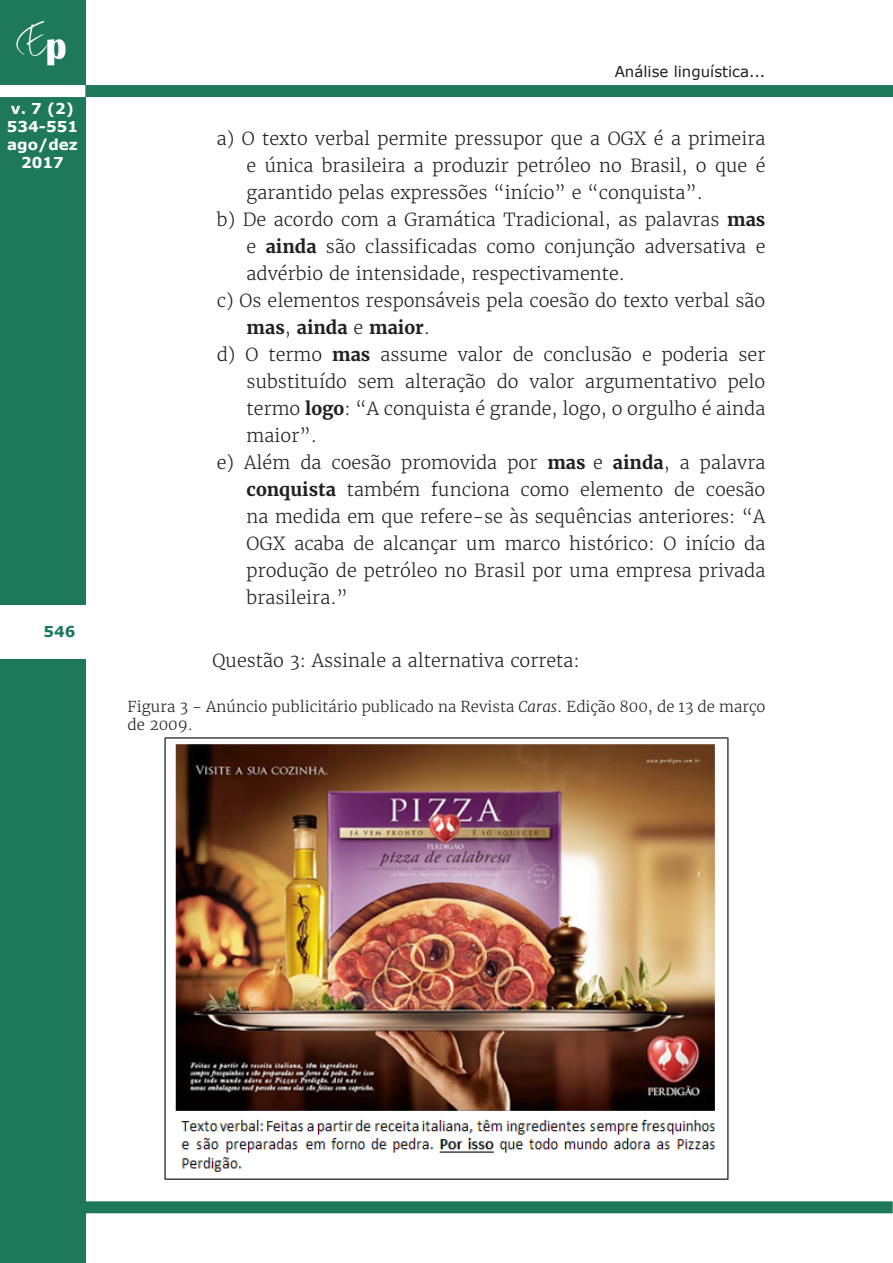
<style>
.page{position:relative;width:893px;height:1263px;background:#fff}
.page>*{position:absolute;margin:0;border:0;box-sizing:border-box;transform-origin:0 0}
.Alínea{font:300 18px/27px "Merriweather";color:#231f20;text-align:justify}
.Excerto{font:300 18px "Merriweather";color:#231f20}
.Excerto-2{font:300 15px/18px "Merriweather";color:#231f20}
.t1{font:700 15px/18px "Verdana";color:#fff;text-align:center}
.t2{font:15px "Verdana";color:#231f20}
.t3{font:700 15px "Verdana";color:#1e785a}
.s1{font-weight:700}
.s2{font-style:italic}
</style>
<div class="page">
<div style="left:0;top:0;width:85px;height:1263px;background:#1e785a"></div>
<img style="left:16px;top:21px;width:50px;height:45px">
<div style="left:85px;top:85px;width:808px;height:12px;background:#1e785a"></div>
<div style="left:0;top:85px;width:85px;height:12px;background:#fff"></div>
<div style="left:0;top:605px;width:85px;height:53px;background:#fff"></div>
<div style="left:84px;top:1201px;width:809px;height:12px;background:#1e785a"></div>
<img style="left:164px;top:737px;width:565px;height:443px">
<p class="t1" style="left:7px;top:100px;width:73px">v. 7 (2)<br>534-551 ago/dez<br>2017</p>
<p class="t3" style="left:44px;top:621px;width:33px">546</p>
<p class="t2" style="left:615px;top:61px;width:152px">Análise linguística...</p>
<p class="Alínea" style="left:247px;top:125px;width:520px;text-indent:-30px">a) O texto verbal permite pressupor que a OGX é a primeira e única brasileira a produzir petróleo no Brasil, o que é garantido pelas expressões “início” e “conquista”.</p>
<p class="Alínea" style="left:247px;top:206px;width:520px;text-indent:-30px">b) De acordo com a Gramática Tradicional, as palavras <span class="s1">mas </span>e <span class="s1">ainda</span> são classificadas como conjunção adversativa e advérbio de intensidade, respectivamente.</p>
<p class="Alínea" style="left:247px;top:287px;width:520px;text-indent:-30px">c) Os elementos responsáveis pela coesão do texto verbal são <span class="s1">mas</span>, <span class="s1">ainda</span> e <span class="s1">maior</span>.</p>
<p class="Alínea" style="left:247px;top:341px;width:520px;text-indent:-30px">d) O termo <span class="s1">mas</span> assume valor de conclusão e poderia ser substituído sem alteração do valor argumentativo pelo termo <span class="s1">logo</span>: “A conquista é grande, logo, o orgulho é ainda maior”.</p>
<p class="Alínea" style="left:247px;top:449px;width:520px;text-indent:-30px">e) Além da coesão promovida por <span class="s1">mas</span> e <span class="s1">ainda</span>, a palavra <span class="s1">conquista</span> também funciona como elemento de coesão na medida em que refere-se às sequências anteriores: “A OGX acaba de alcançar um marco histórico: O início da produção de petróleo no Brasil por uma empresa privada brasileira.”</p>
<p class="Excerto" style="left:213px;top:649px;width:369px">Questão 3: Assinale a alternativa correta:</p>
<p class="Excerto-2" style="left:128px;top:698px;width:639px">Figura 3 - Anúncio publicitário publicado na Revista <span class="s2">Caras</span>. Edição 800, de 13 de março de 2009.</p>
</div>
